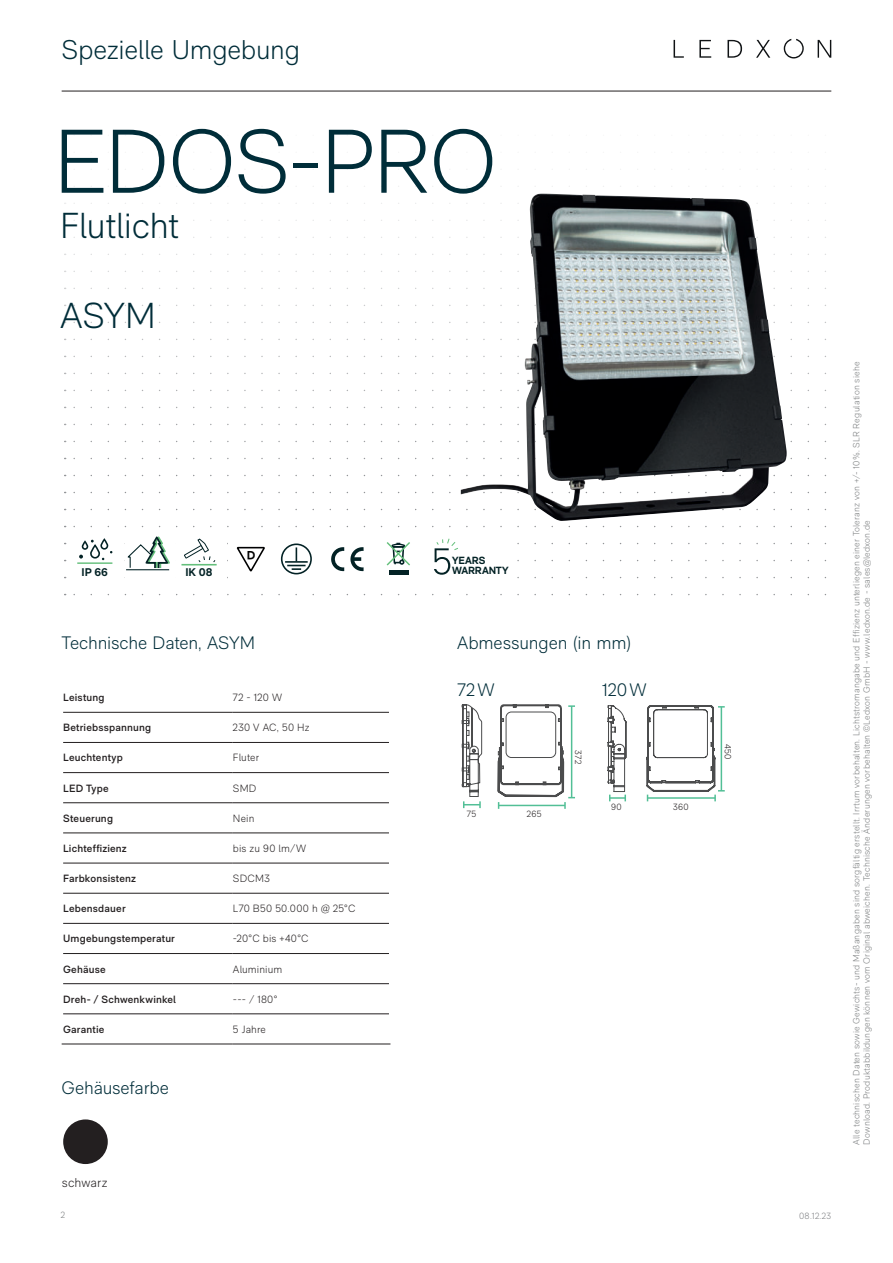
<style>
.page{position:relative;width:893px;height:1263px;background:#fff}
.page>*{position:absolute;margin:0;border:0;box-sizing:border-box;transform-origin:0 0}
.t1{font:300 90px "RM Neue";letter-spacing:-.03em;color:#002d39}
.t2{font:300 36px "RM Neue";letter-spacing:-.01em;color:#002d39}
.t3{font:300 27px "RM Neue";letter-spacing:-.01em;color:#002d39}
.t4{font:300 18px "RM Neue";letter-spacing:-.01em;color:#002d39}
.t5{font:300 12.75px "RM Neue";letter-spacing:.01em;color:#231f20}
.t6{font:700 11.1px "RM Neue";letter-spacing:-.01em;color:#032225}
.t7{font:600 10.5px "RM Neue";letter-spacing:.02em;color:#231f20}
.t8{font:300 10.5px "RM Neue";letter-spacing:.015em;color:#231f20}
.t9{font:700 10.35px "RM Neue";letter-spacing:-.01em;color:#032225}
.t10{font:300 9px/10.5px "RM Neue";letter-spacing:.02em;color:#7c7f80}
.t11{font:300 9px "RM Neue";letter-spacing:.035em;color:#231f20}
.t12{font:300 9px "RM Neue";color:#808285}
</style>
<div class="page">
<svg style="left:674px;top:40px;width:10px;height:18px"></svg>
<svg style="left:699px;top:40px;width:12px;height:18px"></svg>
<svg style="left:727px;top:40px;width:15px;height:18px"></svg>
<svg style="left:756px;top:40px;width:14px;height:18px"></svg>
<svg style="left:818px;top:40px;width:13px;height:18px"></svg>
<svg style="left:784px;top:39px;width:20px;height:19px"></svg>
<svg style="left:91px;top:169px;width:735px;height:1px"></svg>
<svg style="left:74px;top:186px;width:752px;height:1px"></svg>
<svg style="left:74px;top:203px;width:752px;height:1px"></svg>
<svg style="left:74px;top:220px;width:752px;height:1px"></svg>
<svg style="left:73px;top:237px;width:753px;height:1px"></svg>
<svg style="left:73px;top:254px;width:753px;height:1px"></svg>
<svg style="left:73px;top:271px;width:753px;height:1px"></svg>
<svg style="left:73px;top:288px;width:753px;height:1px"></svg>
<svg style="left:73px;top:305px;width:753px;height:1px"></svg>
<svg style="left:73px;top:322px;width:753px;height:1px"></svg>
<svg style="left:73px;top:339px;width:753px;height:1px"></svg>
<svg style="left:73px;top:356px;width:753px;height:1px"></svg>
<svg style="left:73px;top:373px;width:753px;height:1px"></svg>
<svg style="left:73px;top:390px;width:753px;height:1px"></svg>
<svg style="left:73px;top:407px;width:753px;height:1px"></svg>
<svg style="left:73px;top:424px;width:753px;height:1px"></svg>
<svg style="left:73px;top:441px;width:753px;height:1px"></svg>
<svg style="left:73px;top:458px;width:753px;height:1px"></svg>
<svg style="left:73px;top:475px;width:753px;height:1px"></svg>
<svg style="left:73px;top:492px;width:753px;height:1px"></svg>
<svg style="left:73px;top:509px;width:753px;height:1px"></svg>
<svg style="left:73px;top:526px;width:753px;height:1px"></svg>
<svg style="left:73px;top:594px;width:753px;height:1px"></svg>
<img style="left:461px;top:194px;width:326px;height:327px">
<hr style="left:63px;top:712px;width:169px;height:1px;background:#231f20">
<hr style="left:232px;top:712px;width:157px;height:1px;background:#231f20">
<hr style="left:63px;top:742px;width:169px;height:1px;background:#231f20">
<hr style="left:232px;top:742px;width:157px;height:1px;background:#231f20">
<hr style="left:63px;top:772px;width:169px;height:1px;background:#231f20">
<hr style="left:232px;top:772px;width:157px;height:1px;background:#231f20">
<hr style="left:63px;top:802px;width:169px;height:1px;background:#231f20">
<hr style="left:232px;top:802px;width:157px;height:1px;background:#231f20">
<hr style="left:63px;top:833px;width:169px;height:1px;background:#231f20">
<hr style="left:232px;top:833px;width:157px;height:1px;background:#231f20">
<hr style="left:63px;top:863px;width:169px;height:1px;background:#231f20">
<hr style="left:232px;top:863px;width:157px;height:1px;background:#231f20">
<hr style="left:63px;top:893px;width:169px;height:1px;background:#231f20">
<hr style="left:232px;top:893px;width:157px;height:1px;background:#231f20">
<hr style="left:63px;top:923px;width:169px;height:1px;background:#231f20">
<hr style="left:232px;top:923px;width:157px;height:1px;background:#231f20">
<hr style="left:63px;top:953px;width:169px;height:1px;background:#231f20">
<hr style="left:232px;top:953px;width:157px;height:1px;background:#231f20">
<hr style="left:63px;top:983px;width:169px;height:1px;background:#231f20">
<hr style="left:232px;top:983px;width:157px;height:1px;background:#231f20">
<hr style="left:63px;top:1013px;width:169px;height:1px;background:#231f20">
<hr style="left:232px;top:1013px;width:157px;height:1px;background:#231f20">
<hr style="left:62px;top:1044px;width:170px;height:1px;background:#231f20">
<hr style="left:232px;top:1044px;width:158px;height:1px;background:#231f20">
<hr style="left:62px;top:91px;width:769px;height:1px;background:#231f20">
<div style="left:63px;top:1119px;width:45px;height:45px;background:#231f20;border-radius:50%"></div>
<hr style="left:583px;top:714px;width:1px;height:75px;background:#4b4c4d">
<hr style="left:607px;top:714px;width:1px;height:75px;background:#4b4c4d">
<svg style="left:462px;top:704px;width:21px;height:104px"></svg>
<svg style="left:497px;top:704px;width:78px;height:105px"></svg>
<hr style="left:732px;top:713px;width:1px;height:72px;background:#4b4c4d">
<svg style="left:646px;top:705px;width:79px;height:96px"></svg>
<hr style="left:753px;top:713px;width:1px;height:72px;background:#4b4c4d">
<svg style="left:608px;top:705px;width:19px;height:96px"></svg>
<svg style="left:77px;top:536px;width:749px;height:42px"></svg>
<h3 class="t3" style="left:62px;top:38px;width:240px">Spezielle Umgebung</h3>
<h1 class="t1" style="left:54px;top:125px;width:445px">EDOS-PRO</h1>
<h2 class="t2" style="left:60px;top:211px;width:120px">Flutlicht</h2>
<h2 class="t2" style="left:60px;top:301px;width:97px">ASYM</h2>
<p class="t9" style="left:452px;top:557px;width:35px">YEARS</p>
<p class="t6" style="left:82px;top:568px;width:28px">IP 66</p>
<p class="t6" style="left:185px;top:567px;width:28px">IK 08</p>
<p class="t9" style="left:452px;top:567px;width:58px">WARRANTY</p>
<h3 class="t4" style="left:62px;top:635px;width:195px">Technische Daten, ASYM</h3>
<h3 class="t4" style="left:457px;top:635px;width:175px">Abmessungen (in mm)</h3>
<p class="t7" style="left:63px;top:693px;width:43px">Leistung</p>
<p class="t8" style="left:233px;top:693px;width:51px">72 - 120 W</p>
<p class="t7" style="left:63px;top:723px;width:90px">Betriebsspannung</p>
<p class="t8" style="left:233px;top:723px;width:78px">230 V AC, 50 Hz</p>
<p class="t7" style="left:63px;top:753px;width:61px">Leuchtentyp</p>
<p class="t8" style="left:233px;top:753px;width:28px">Fluter</p>
<p class="t7" style="left:63px;top:784px;width:47px">LED Type</p>
<p class="t8" style="left:233px;top:784px;width:25px">SMD</p>
<p class="t7" style="left:63px;top:814px;width:51px">Steuerung</p>
<p class="t8" style="left:233px;top:814px;width:23px">Nein</p>
<p class="t7" style="left:63px;top:844px;width:65px">Lichteffizienz</p>
<p class="t8" style="left:233px;top:844px;width:75px">bis zu 90 lm/W</p>
<p class="t7" style="left:63px;top:874px;width:74px">Farbkonsistenz</p>
<p class="t8" style="left:233px;top:874px;width:38px">SDCM3</p>
<p class="t7" style="left:63px;top:904px;width:64px">Lebensdauer</p>
<p class="t8" style="left:233px;top:904px;width:124px">L70 B50 50.000 h @ 25°C</p>
<p class="t7" style="left:63px;top:934px;width:113px">Umgebungstemperatur</p>
<p class="t8" style="left:233px;top:934px;width:77px">-20°C bis +40°C</p>
<p class="t7" style="left:63px;top:965px;width:44px">Gehäuse</p>
<p class="t8" style="left:233px;top:965px;width:51px">Aluminium</p>
<p class="t7" style="left:63px;top:995px;width:114px">Dreh- / Schwenkwinkel</p>
<p class="t8" style="left:233px;top:995px;width:46px">--- / 180°</p>
<p class="t7" style="left:63px;top:1025px;width:43px">Garantie</p>
<p class="t8" style="left:233px;top:1025px;width:34px">5 Jahre</p>
<h3 class="t4" style="left:62px;top:1080px;width:109px">Gehäusefarbe</h3>
<h3 class="t4" style="left:458px;top:682px;width:39px">72 W</h3>
<p class="t11" style="left:467px;top:810px;width:11px">75</p>
<p class="t11" style="left:527px;top:810px;width:16px">265</p>
<h3 class="t4" style="left:602px;top:682px;width:46px">120 W</h3>
<p class="t11" style="left:582px;top:750px;width:16px;rotate:90deg">372</p>
<p class="t11" style="left:611px;top:804px;width:12px">90</p>
<p class="t11" style="left:673px;top:804px;width:17px">360</p>
<h3 class="t5" style="left:62px;top:1177px;width:47px">schwarz</h3>
<p class="t11" style="left:732px;top:744px;width:17px;rotate:90deg">450</p>
<p class="t10" style="left:61px;top:1210px;width:6px">2</p>
<p class="t12" style="left:799px;top:1212px;width:34px">08.12.23</p>
<p class="t10" style="left:851px;top:1144px;width:784px;rotate:-90deg">Alle technischen Daten sowie Gewichts- und Maßangaben sind sorgfältig erstellt. Irrtum vorbehalten. Lichtstromangabe und Effizienz unterliegen einer Toleranz von +/- 10%. SLR Regulation siehe<br>Download. Produktabbildungen können vom Original abweichen. Technische Änderungen vorbehalten ©Ledxon GmbH - www.ledxon.de - sales@ledxon.de</p>
</div>
